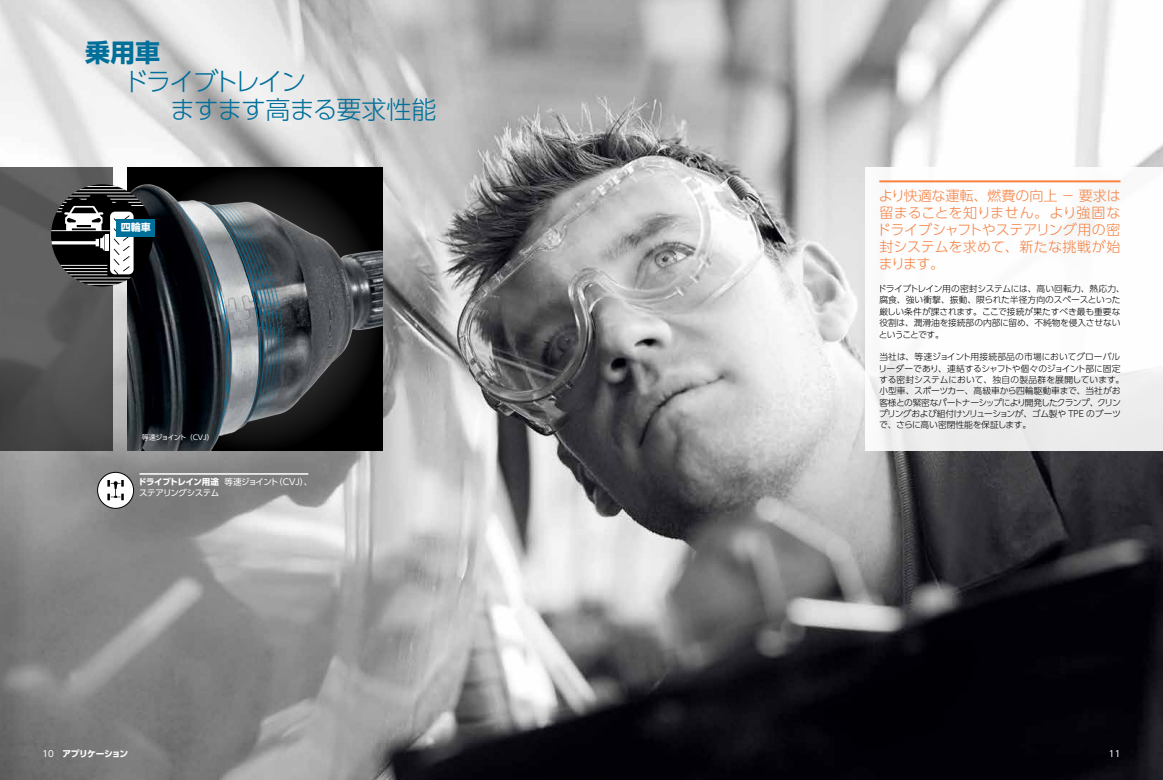
<style>
.page{position:relative;width:1163px;height:780px;background:#fff}
.page>*{position:absolute;margin:0;border:0;box-sizing:border-box;transform-origin:0 0}
.t1{font:300 25px/28.4px "UD Shin Go Pro";letter-spacing:-.055em;color:#006f9a}
.t2{font:700 25px "UD Shin Go Pro";color:#006f9a}
.t3{font:300 14px/17px "UD Shin Go Pro";letter-spacing:-.01em;color:#f58345;text-align:justify}
.t4{font:700 10px "UD Shin Go Pro";color:#fff}
.t5{font:300 8.8px/11.3px "UD Shin Go Pro";letter-spacing:-.015em;color:#000}
.t6{font:700 8.8px "UD Shin Go Pro";letter-spacing:-.07em;color:#fff}
.t7{font:8.8px "UD Shin Go Pro";color:#fff}
.t8{font:8.5px/11.3px "UD Shin Go Pro";letter-spacing:-.05em;color:#fff}
.t9{font:7px "UD Shin Go Pro";letter-spacing:-.045em;color:#fff}
.s1{font-weight:700}
</style>
<div class="page">
<img style="left:0;top:0;width:1162px;height:780px">
<svg style="left:0;top:167px;width:113px;height:284px;background:#555"></svg>
<img style="left:128px;top:170px;width:255px;height:281px">
<svg style="left:167px;top:193px;width:116px;height:257px;background:#464e54"></svg>
<div style="left:51px;top:184px;width:102px;height:102px;background:#000;border-radius:50%"></div>
<svg style="left:51px;top:186px;width:93px;height:99px"></svg>
<svg style="left:97px;top:472px;width:37px;height:37px"></svg>
<div style="left:865px;top:167px;width:297px;height:284px;background:linear-gradient(to bottom,#fff,#f0f0f0)"></div>
<hr style="left:879px;top:180px;width:241px;height:2px;background:#f58345">
<div style="left:116px;top:219px;width:39px;height:18px;background:#006f9a"></div>
<hr style="left:139px;top:473px;width:169px;height:1px;background:#fff">
<h1 class="t2" style="left:85px;top:32px;width:77px">乗用車</h1>
<h1 class="t1" style="left:170px;top:66px;width:268px;text-indent:-47px">ドライブトレイン<br>ますます高まる要求性能</h1>
<p class="t4" style="left:121px;top:219px;width:31px">四輪車</p>
<p class="t9" style="left:142px;top:431px;width:74px">等速ジョイント（CVJ）</p>
<p class="t8" style="left:138px;top:476px;width:176px"><span class="s1">ドライブトレイン用途</span> 等速ジョイント（CVJ）、ステアリングシステム</p>
<h2 class="t3" style="left:876px;top:187px;width:245px">より快適な運転、燃費の向上－要求は留まることを知りません。より強固なドライブシャフトやステアリング用の密封システムを求めて、新たな挑戦が始まります。</h2>
<p class="t5" style="left:877px;top:283px;width:248px">ドライブトレイン用の密封システムには、高い回転力、熱応力、腐食、強い衝撃、振動、限られた半径方向のスペースといった厳しい条件が課されます。ここで接続が果たすべき最も重要な役割は、潤滑油を接続部の内部に留め、不純物を侵入させないということです。</p>
<p class="t5" style="left:878px;top:351px;width:247px">当社は、等速ジョイント用接続部品の市場においてグローバルリーダーであり、連結するシャフトや個々のジョイント部に固定する密封システムにおいて、独自の製品群を展開しています。小型車、スポーツカー、高級車から四輪駆動車まで、当社がお客様との緊密なパートナーシップにより開発したクランプ、クリンプリングおよび組付けソリューションが、ゴム製や TPE のブーツで、さらに高い密閉性能を保証します。</p>
<p class="t6" style="left:62px;top:746px;width:67px">アプリケーション</p>
<p class="t7" style="left:43px;top:746px;width:13px">10</p>
<p class="t7" style="left:1108px;top:746px;width:13px">11</p>
</div>
